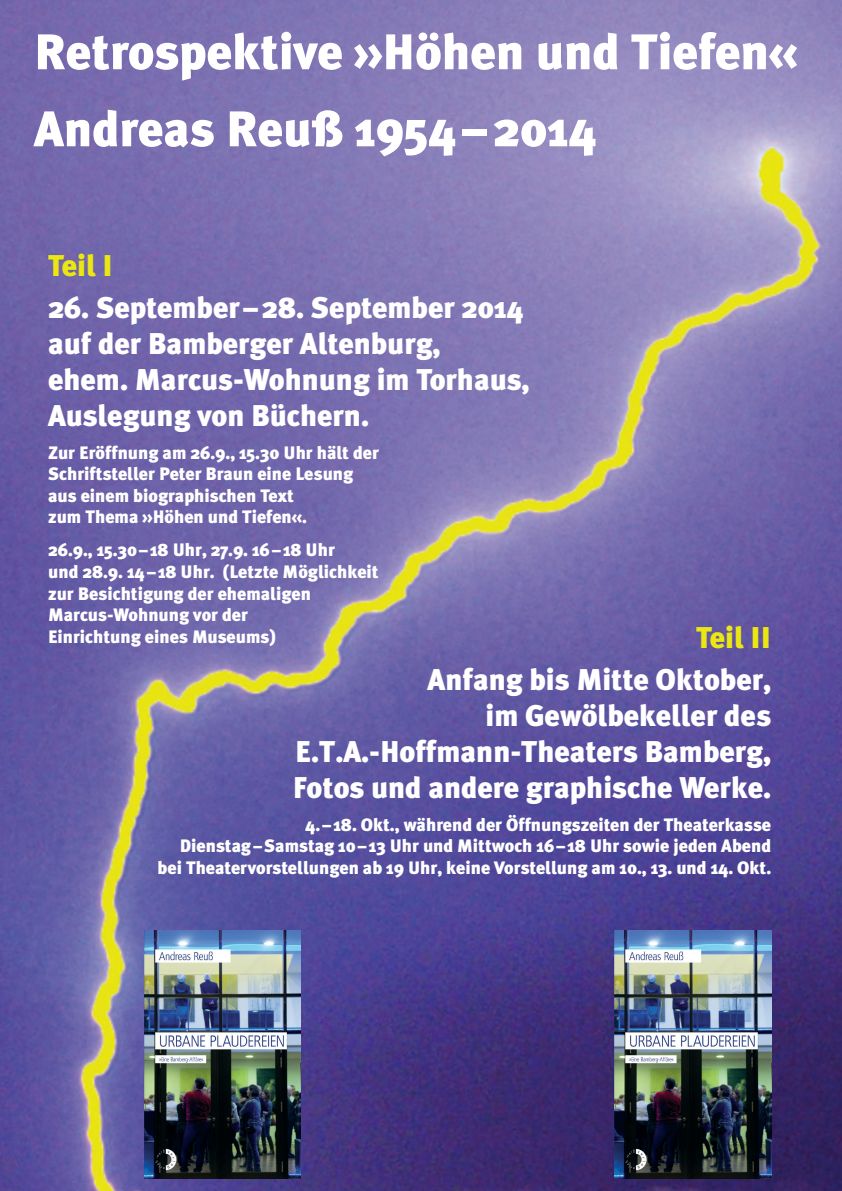
<style>
.page{position:relative;width:842px;height:1191px;background:#fff}
.page>*{position:absolute;margin:0;border:0;box-sizing:border-box;transform-origin:0 0}
.t1{font:900 50px/77px "Meta Plus";color:#fff}
.t2{font:900 30px/36px "Meta Plus";color:#fff}
.t3{font:900 30px "Meta Plus";color:#eae712}
.t4{font:900 18px/21.6px "Meta Plus";color:#fff}
</style>
<div class="page">
<img style="left:0;top:0;width:842px;height:1191px">
<img style="left:145px;top:931px;width:156px;height:247px">
<img style="left:615px;top:931px;width:156px;height:247px">
<h1 class="t1" style="left:34px;top:13px;width:765px">Retrospektive »Höhen und Tiefen«<br>Andreas Reuß 1954–2014</h1>
<h2 class="t3" style="left:48px;top:248px;width:66px">Teil I</h2>
<h2 class="t2" style="left:48px;top:289px;width:483px">26. September –28. September 2014 auf der Bamberger Altenburg,<br>ehem. Marcus-Wohnung im Torhaus,<br>Auslegung von Büchern.</h2>
<p class="t4" style="left:48px;top:441px;width:332px">Zur Eröffnung am 26.9., 15.30 Uhr hält der Schriftsteller Peter Braun eine Lesung aus einem biographischen Text<br>zum Thema »Höhen und Tiefen«.</p>
<p class="t4" style="left:48px;top:539px;width:332px">26.9., 15.30– 18 Uhr, 27.9. 16– 18 Uhr<br>und 28.9. 14– 18 Uhr. (Letzte Möglichkeit zur Besichtigung der ehemaligen<br>Marcus-Wohnung vor der<br>Einrichtung eines Museums)</p>
<h2 class="t3" style="left:696px;top:620px;width:76px">Teil II</h2>
<h2 class="t2" style="left:293px;top:661px;width:480px;text-align:right">Anfang bis Mitte Oktober,<br>im Gewölbekeller des<br>E.T.A.-Hoffmann-Theaters Bamberg,<br>Fotos und andere graphische Werke.</h2>
<p class="t4" style="left:158px;top:813px;width:615px;text-align:right">4. – 18. Okt., während der Öffnungszeiten der Theaterkasse<br>Dienstag–Samstag 10– 13 Uhr und Mittwoch 16– 18 Uhr sowie jeden Abend bei Theatervorstellungen ab 19 Uhr, keine Vorstellung am 10., 13. und 14. Okt.</p>
</div>
